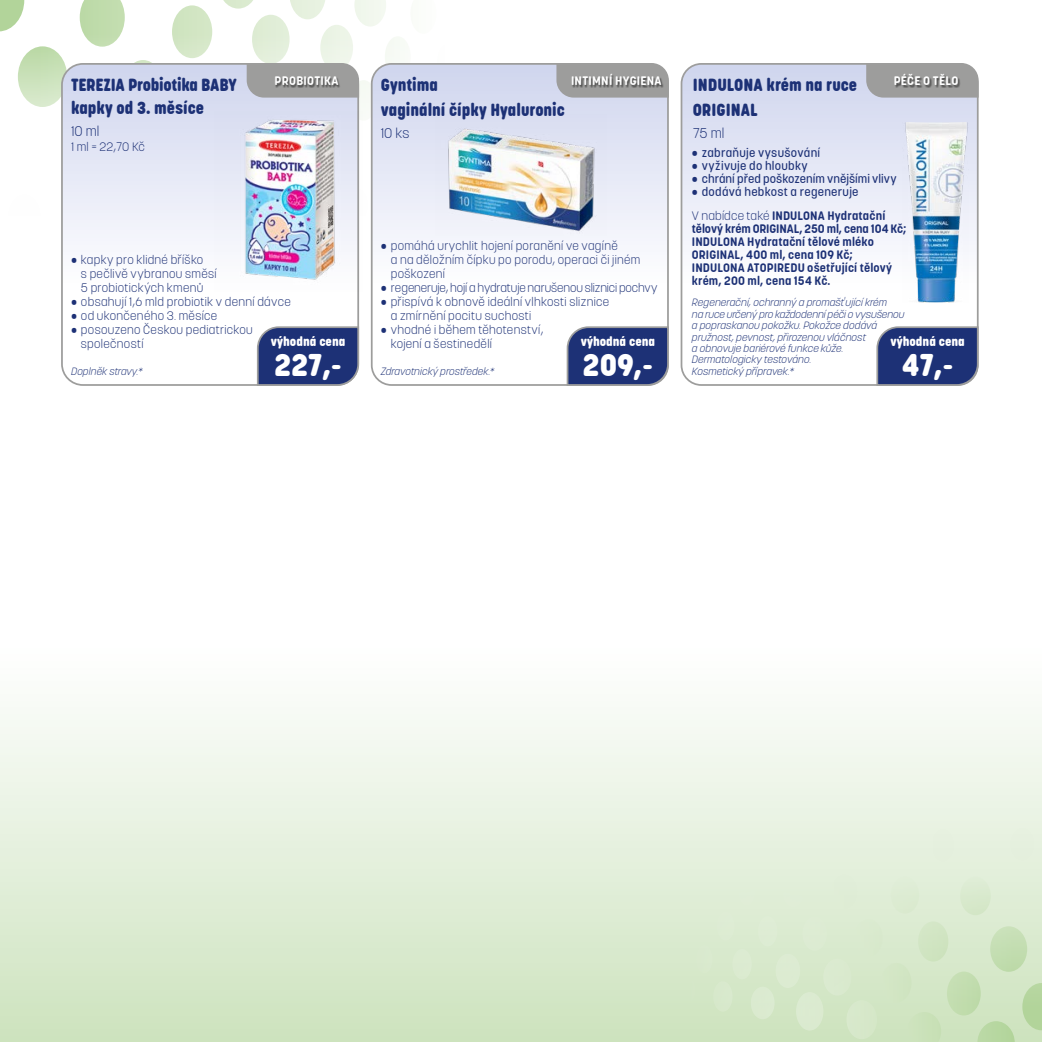
<style>
.page{position:relative;width:1042px;height:1042px;background:#fff}
.page>*{position:absolute;margin:0;border:0;box-sizing:border-box;transform-origin:0 0}
.t1{font:800 31.32px "Korolev Rounded";color:#fff}
.t2{font:800 17.5px/24.5px "Korolev Rounded";color:#1d3176;scale:.95 1}
.t3{font:300 14px "Korolev Rounded";color:#1d3176}
.t4{font:800 12.95px "Korolev Rounded";color:#fff}
.t5{font:300 12.25px/14px "Korolev Rounded";letter-spacing:.025em;color:#1d3176}
.t6{font:700 12.25px/13.1px "Korolev Rounded";letter-spacing:.01em;color:#1d3176}
.t7{font:500 12.25px/23.4px "Korolev Rounded";letter-spacing:.02em;color:#1d3176}
.t8{font:300 12.25px "Korolev Rounded";letter-spacing:-.01em;color:#1d3176}
.t9{font:700 12.25px "Korolev Rounded";letter-spacing:.02em;color:#fff}
.t10{font:italic 300 10.5px/11.4px "Korolev Rounded";letter-spacing:.005em;color:#1d3176}
.s1{font-weight:300}
.s2{font-weight:700}
</style>
<div class="page">
<div style="left:0;top:645px;width:1042px;height:397px;background:linear-gradient(to bottom,#fff,#cde3be)"></div>
<svg style="left:721px;top:843px;width:14px;height:23px"></svg>
<svg style="left:764px;top:840px;width:16px;height:25px"></svg>
<svg style="left:811px;top:834px;width:19px;height:29px"></svg>
<svg style="left:866px;top:832px;width:22px;height:31px"></svg>
<svg style="left:931px;top:828px;width:23px;height:34px"></svg>
<svg style="left:1009px;top:827px;width:26px;height:34px"></svg>
<svg style="left:686px;top:849px;width:11px;height:19px"></svg>
<svg style="left:679px;top:874px;width:363px;height:168px;background:#d6e8ca"></svg>
<svg style="left:374px;top:176px;width:292px;height:207px"></svg>
<svg style="left:683px;top:66px;width:292px;height:317px"></svg>
<div style="left:680px;top:63px;width:298px;height:323px;border:2px solid #9d9d9c;border-radius:20px"></div>
<svg style="left:64px;top:176px;width:151px;height:207px"></svg>
<svg style="left:0;top:0;width:669px;height:176px"></svg>
<div style="left:275px;top:77px;width:66px;height:11px;background:#000;opacity:.5"></div>
<svg style="left:865px;top:63px;width:114px;height:36px;background:#a3a4a5"></svg>
<div style="left:895px;top:74px;width:65px;height:14px;background:#000;opacity:.5"></div>
<svg style="left:256px;top:325px;width:104px;height:61px;background:#374882"></svg>
<svg style="left:566px;top:325px;width:103px;height:61px;background:#354681"></svg>
<svg style="left:875px;top:325px;width:104px;height:61px;background:#374882"></svg>
<img style="left:902px;top:122px;width:66px;height:180px">
<img style="left:215px;top:112px;width:147px;height:179px">
<img style="left:436px;top:114px;width:170px;height:122px">
<p class="t9" style="left:571px;top:73px;width:92px">INTIMNÍ HYGIENA</p>
<p class="t9" style="left:275px;top:73px;width:65px">PROBIOTIKA</p>
<p class="t9" style="left:894px;top:73px;width:66px">PÉČE O TĚLO</p>
<h2 class="t2" style="left:71px;top:74px;width:176px;line-height:22.8px">TEREZIA Probiotika BABY kapky od 3. měsíce</h2>
<p class="t3" style="left:71px;top:122px;width:30px">10 ml</p>
<p class="t5" style="left:71px;top:139px;width:75px">1 ml = 22,70 Kč</p>
<h2 class="t2" style="left:381px;top:73px;width:195px">Gyntima<br>vaginální čípky Hyaluronic</h2>
<p class="t3" style="left:381px;top:124px;width:30px">10 ks</p>
<h2 class="t2" style="left:693px;top:73px;width:175px">INDULONA krém na ruce<br>ORIGINAL</h2>
<p class="t3" style="left:693px;top:124px;width:33px">75 ml</p>
<p class="t7" style="left:692px;top:141px;width:130px">• zabraňuje vysušování</p>
<p class="t7" style="left:692px;top:154px;width:117px">• vyživuje do hloubky</p>
<p class="t7" style="left:692px;top:167px;width:206px">• chrání před poškozením vnějšími vlivy</p>
<p class="t7" style="left:692px;top:180px;width:195px">• dodává hebkost a regeneruje<br><span class="s1">V nabídce také</span> <span class="s2">INDULONA Hydratační</span></p>
<p class="t6" style="left:692px;top:222px;width:216px">tělový krém ORIGINAL, 250 ml, cena 104 Kč; INDULONA Hydratační tělové mléko ORIGINAL, 400 ml, cena 109 Kč; INDULONA ATOPIREDU ošetřující tělový krém, 200 ml, cena 154 Kč.</p>
<p class="t10" style="left:692px;top:297px;width:214px">Regenerační, ochranný a promašt<sup>'</sup>ující krém<br>na ruce určený pro každodenní péči o vysušenou a popraskanou pokožku. Pokožce dodává pružnost, pevnost, přirozenou vláčnost<br>a obnovuje bariérové funkce kůže.<br>Dermatologicky testováno.<br>Kosmetický přípravek.*</p>
<p class="t5" style="left:391px;top:239px;width:251px;text-indent:-10px">• pomáhá urychlit hojení poranění ve vagíně<br>a na děložním čípku po porodu, operaci či jiném poškození</p>
<p class="t8" style="left:381px;top:280px;width:278px">• regeneruje, hojí a hydratuje narušenou sliznici pochvy</p>
<p class="t5" style="left:391px;top:295px;width:220px;text-indent:-10px">• přispívá k obnově ideální vlhkosti sliznice a zmírnění pocitu suchosti</p>
<p class="t5" style="left:391px;top:323px;width:154px;text-indent:-10px">• vhodné i během těhotenství, kojení a šestinedělí</p>
<p class="t10" style="left:381px;top:365px;width:115px">Zdravotnický prostředek.*</p>
<p class="t5" style="left:81px;top:253px;width:137px;text-indent:-10px">• kapky pro klidné bříško<br>s pečlivě vybranou směsí<br>5 probiotických kmenů</p>
<p class="t5" style="left:71px;top:295px;width:221px">• obsahují 1,6 mld probiotik v denní dávce</p>
<p class="t5" style="left:71px;top:309px;width:148px">• od ukončeného 3. měsíce</p>
<p class="t5" style="left:81px;top:323px;width:173px;text-indent:-10px">• posouzeno Českou pediatrickou společností</p>
<p class="t10" style="left:71px;top:365px;width:74px">Doplněk stravy.*</p>
<p class="t4" style="left:271px;top:334px;width:76px">výhodná cena</p>
<h1 class="t1" style="left:275px;top:345px;width:69px">227,-</h1>
<p class="t4" style="left:581px;top:334px;width:76px">výhodná cena</p>
<h1 class="t1" style="left:583px;top:345px;width:72px">209,-</h1>
<p class="t4" style="left:890px;top:334px;width:76px">výhodná cena</p>
<h1 class="t1" style="left:902px;top:345px;width:53px">47,-</h1>
</div>
